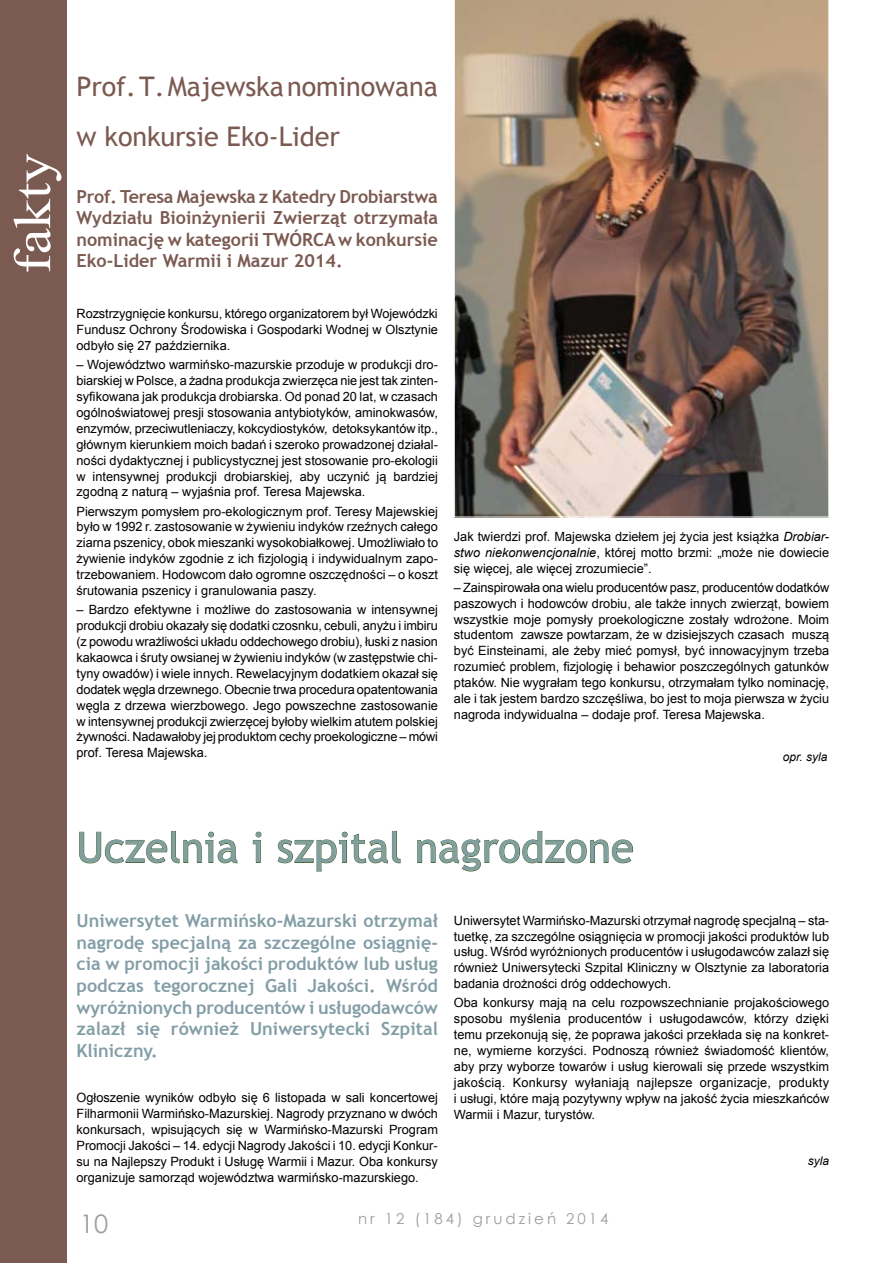
<style>
.page{position:relative;width:893px;height:1263px;background:#fff}
.page>*{position:absolute;margin:0;border:0;box-sizing:border-box;transform-origin:0 0}
.t1{font:52.65px "Times New Roman";color:#fff;scale:1.11 1}
.t2{font:42px "Trebuchet MS";letter-spacing:.005em;color:#819f9f}
.t3{font:27px/49.5px "Trebuchet MS";letter-spacing:-.005em;color:#7b5a51}
.t4{font:25.5px "Century Gothic";color:#9c9d9f}
.t5{font:700 18px/21.6px "Trebuchet MS";color:#839ea7;text-align:justify}
.t6{font:700 18px/21.6px "Trebuchet MS";color:#7b5a51;text-align:justify}
.t7{font:15px "Century Gothic";letter-spacing:.2em;color:#9c9d9f}
.t8{font:12.75px/15.9px "Arial";color:#000;text-align:justify}
.t9{font:italic 12px "Arial";color:#000}
.s1{font-style:italic}
</style>
<div class="page">
<div style="left:0;top:0;width:66px;height:1263px;background:#7b5a51"></div>
<img style="left:454px;top:0;width:375px;height:517px">
<svg style="left:79px;top:831px;width:159px;height:33px"></svg>
<svg style="left:253px;top:831px;width:9px;height:32px"></svg>
<svg style="left:277px;top:831px;width:124px;height:41px"></svg>
<svg style="left:417px;top:831px;width:216px;height:41px"></svg>
<h1 class="t1" style="left:-3px;top:274px;width:110px;rotate:-90deg">fakty</h1>
<h3 class="t3" style="left:77px;top:62px;width:363px">Prof. T. Majewska nominowana w konkursie Eko-Lider</h3>
<h3 class="t6" style="left:77px;top:185px;width:363px">Prof. Teresa Majewska z Katedry Drobiarstwa Wydziału Bioinżynierii Zwierząt otrzymała nominację w kategorii TWÓRCA w konkursie Eko-Lider Warmii i Mazur 2014.</h3>
<p class="t8" style="left:77px;top:306px;width:363px">Rozstrzygnięcie konkursu, którego organizatorem był Wojewódzki Fundusz Ochrony Środowiska i Gospodarki Wodnej w Olsztynie odbyło się 27 października.</p>
<p class="t8" style="left:77px;top:357px;width:363px">– Województwo warmińsko-mazurskie przoduje w produkcji dro&shy;biarskiej w Polsce, a żadna produkcja zwierzęca nie jest tak zinten&shy;syfikowana jak produkcja drobiarska. Od ponad 20 lat, w czasach ogólnoświatowej presji stosowania antybiotyków, aminokwasów, enzymów, przeciwutleniaczy, kokcydiostyków, detoksykantów itp., głównym kierunkiem moich badań i szeroko prowadzonej działal&shy;ności dydaktycznej i publicystycznej jest stosowanie pro-ekologii w intensywnej produkcji drobiarskiej, aby uczynić ją bardziej zgodną z naturą – wyjaśnia prof. Teresa Majewska.</p>
<p class="t8" style="left:77px;top:503px;width:363px">Pierwszym pomysłem pro-ekologicznym prof. Teresy Majewskiej było w 1992 r. zastosowanie w żywieniu indyków rzeźnych całego ziarna pszenicy, obok mieszanki wysokobiałkowej. Umożliwiało to żywienie indyków zgodnie z ich fizjologią i indywidualnym zapo&shy;trzebowaniem. Hodowcom dało ogromne oszczędności – o koszt śrutowania pszenicy i granulowania paszy.</p>
<p class="t8" style="left:77px;top:602px;width:363px">– Bardzo efektywne i możliwe do zastosowania w intensywnej produkcji drobiu okazały się dodatki czosnku, cebuli, anyżu i imbiru (z powodu wrażliwości układu oddechowego drobiu), łuski z nasion kakaowca i śruty owsianej w żywieniu indyków (w zastępstwie chi&shy;tyny owadów) i wiele innych. Rewelacyjnym dodatkiem okazał się dodatek węgla drzewnego. Obecnie trwa procedura opatentowania węgla z drzewa wierzbowego. Jego powszechne zastosowanie w intensywnej produkcji zwierzęcej byłoby wielkim atutem polskiej żywności. Nadawałoby jej produktom cechy proekologiczne – mówi prof. Teresa Majewska.</p>
<p class="t8" style="left:454px;top:528px;width:377px">Jak twierdzi prof. Majewska dziełem jej życia jest książka <span class="s1">Drobiar&shy;stwo niekonwencjonalnie</span>, której motto brzmi: „może nie dowiecie się więcej, ale więcej zrozumiecie”.</p>
<p class="t8" style="left:454px;top:579px;width:377px">– Zainspirowała ona wielu producentów pasz, producentów dodatków paszowych i hodowców drobiu, ale także innych zwierząt, bowiem wszystkie moje pomysły proekologiczne zostały wdrożone. Moim studentom zawsze powtarzam, że w dzisiejszych czasach muszą być Einsteinami, ale żeby mieć pomysł, być innowacyjnym trzeba rozumieć problem, fizjologię i behawior poszczególnych gatunków ptaków. Nie wygrałam tego konkursu, otrzymałam tylko nominację, ale i tak jestem bardzo szczęśliwa, bo jest to moja pierwsza w życiu nagroda indywidualna – dodaje prof. Teresa Majewska.</p>
<p class="t9" style="left:783px;top:749px;width:46px">opr. syla</p>
<h2 class="t2" style="left:77px;top:823px;width:559px">Uczelnia i szpital nagrodzone</h2>
<p class="t5" style="left:77px;top:910px;width:363px">Uniwersytet Warmińsko-Mazurski otrzymał nagrodę specjalną za szczególne osiągnię&shy;cia w promocji jakości produktów lub usług podczas tegorocznej Gali Jakości. Wśród wyróżnionych producentów i usługodawców zalazł się również Uniwersytecki Szpital Kliniczny.</p>
<p class="t8" style="left:454px;top:912px;width:377px">Uniwersytet Warmińsko-Mazurski otrzymał nagrodę specjalną – sta&shy;tuetkę, za szczególne osiągnięcia w promocji jakości produktów lub usług. Wśród wyróżnionych producentów i usługodawców zalazł się również Uniwersytecki Szpital Kliniczny w Olsztynie za laboratoria badania drożności dróg oddechowych.</p>
<p class="t8" style="left:454px;top:995px;width:377px">Oba konkursy mają na celu rozpowszechnianie projakościowego sposobu myślenia producentów i usługodawców, którzy dzięki temu przekonują się, że poprawa jakości przekłada się na konkret&shy;ne, wymierne korzyści. Podnoszą również świadomość klientów, aby przy wyborze towarów i usług kierowali się przede wszystkim jakością. Konkursy wyłaniają najlepsze organizacje, produkty i usługi, które mają pozytywny wpływ na jakość życia mieszkańców Warmii i Mazur, turystów.</p>
<p class="t9" style="left:808px;top:1153px;width:23px">syla</p>
<p class="t8" style="left:77px;top:1090px;width:363px">Ogłoszenie wyników odbyło się 6 listopada w sali koncertowej Filharmonii Warmińsko-Mazurskiej. Nagrody przyznano w dwóch konkursach, wpisujących się w Warmińsko-Mazurski Program Promocji Jakości – 14. edycji Nagrody Jakości i 10. edycji Konkur&shy;su na Najlepszy Produkt i Usługę Warmii i Mazur. Oba konkursy organizuje samorząd województwa warmińsko-mazurskiego.</p>
<h3 class="t4" style="left:80px;top:1206px;width:30px">10</h3>
<p class="t7" style="left:358px;top:1208px;width:252px">nr 12 (184) grudzień 2014</p>
</div>
